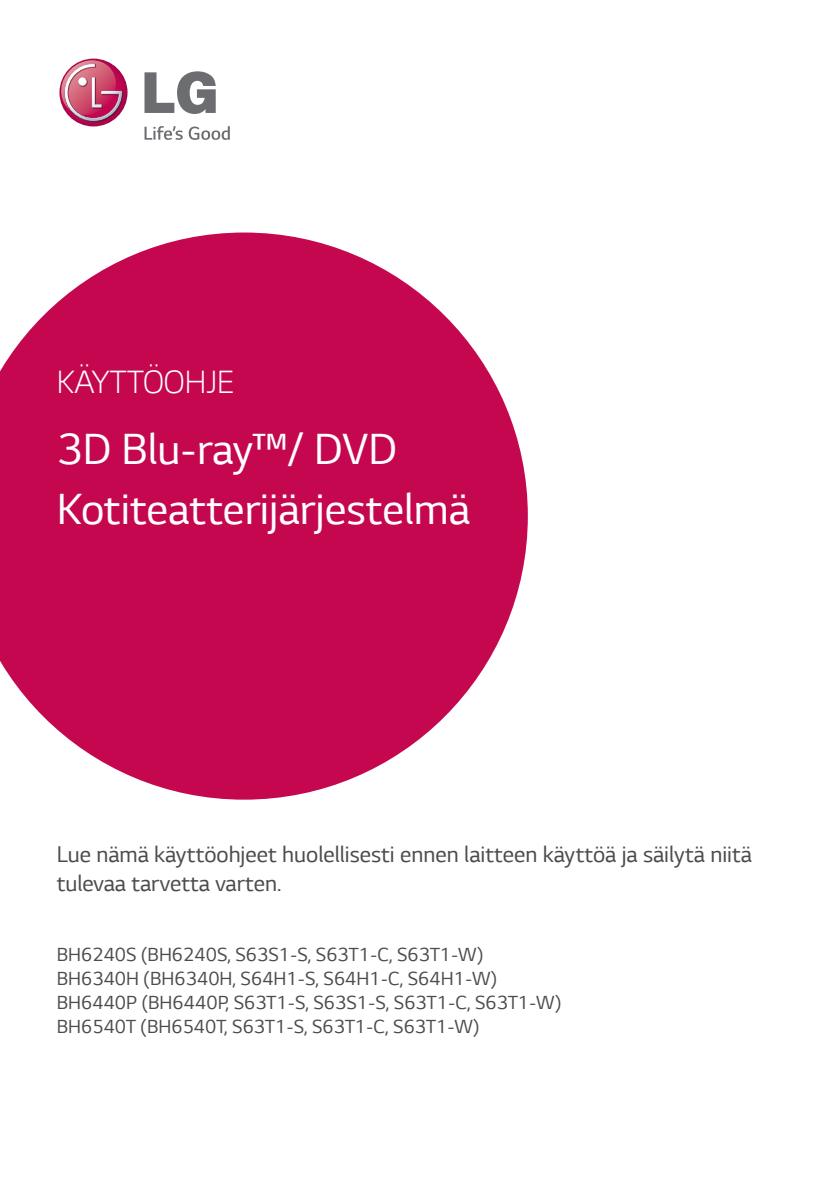
<style>
.page{position:relative;width:840px;height:1191px;background:#fff}
.page>*{position:absolute;margin:0;border:0;box-sizing:border-box;transform-origin:0 0}
.Cover_Product_Name_2{font:46px/60px "LG Smart";color:#fff}
.Cover_Heading_2014{font:300 34px "LG Smart";color:#fff}
.Cover_text_2014{font:24px/28.8px "LG Smart";color:#4b4c4d}
.Cover_Model_Name_201{font:20px "LG Smart";color:#4b4c4d}
</style>
<div class="page">
<div style="left:59px;top:59px;width:68px;height:67px;background:#ab054a;border-radius:34px"></div>
<svg style="left:59px;top:60px;width:64px;height:63px"></svg>
<svg style="left:144px;top:71px;width:71px;height:43px"></svg>
<svg style="left:144px;top:126px;width:39px;height:14px"></svg>
<svg style="left:189px;top:126px;width:41px;height:14px"></svg>
<svg style="left:0;top:232px;width:527px;height:567px;fill:#c50750"></svg>
<p class="Cover_Heading_2014" style="left:57px;top:362px;width:179px">KÄYTTÖOHJE</p>
<p class="Cover_Product_Name_2" style="left:57px;top:419px;width:414px">3D Blu-ray™/ DVD<br>Kotiteatterijärjestelmä</p>
<p class="Cover_text_2014" style="left:57px;top:840px;width:696px">Lue nämä käyttöohjeet huolellisesti ennen laitteen käyttöä ja säilytä niitä tulevaa tarvetta varten.</p>
<p class="Cover_Model_Name_201" style="left:57px;top:943px;width:428px">BH6240S (BH6240S, S63S1-S, S63T1-C, S63T1-W)</p>
<p class="Cover_Model_Name_201" style="left:57px;top:967px;width:441px">BH6340H (BH6340H, S64H1-S, S64H1-C, S64H1-W)</p>
<p class="Cover_Model_Name_201" style="left:57px;top:991px;width:505px">BH6440P (BH6440P, S63T1-S, S63S1-S, S63T1-C, S63T1-W)</p>
<p class="Cover_Model_Name_201" style="left:57px;top:1015px;width:424px">BH6540T (BH6540T, S63T1-S, S63T1-C, S63T1-W)</p>
</div>
